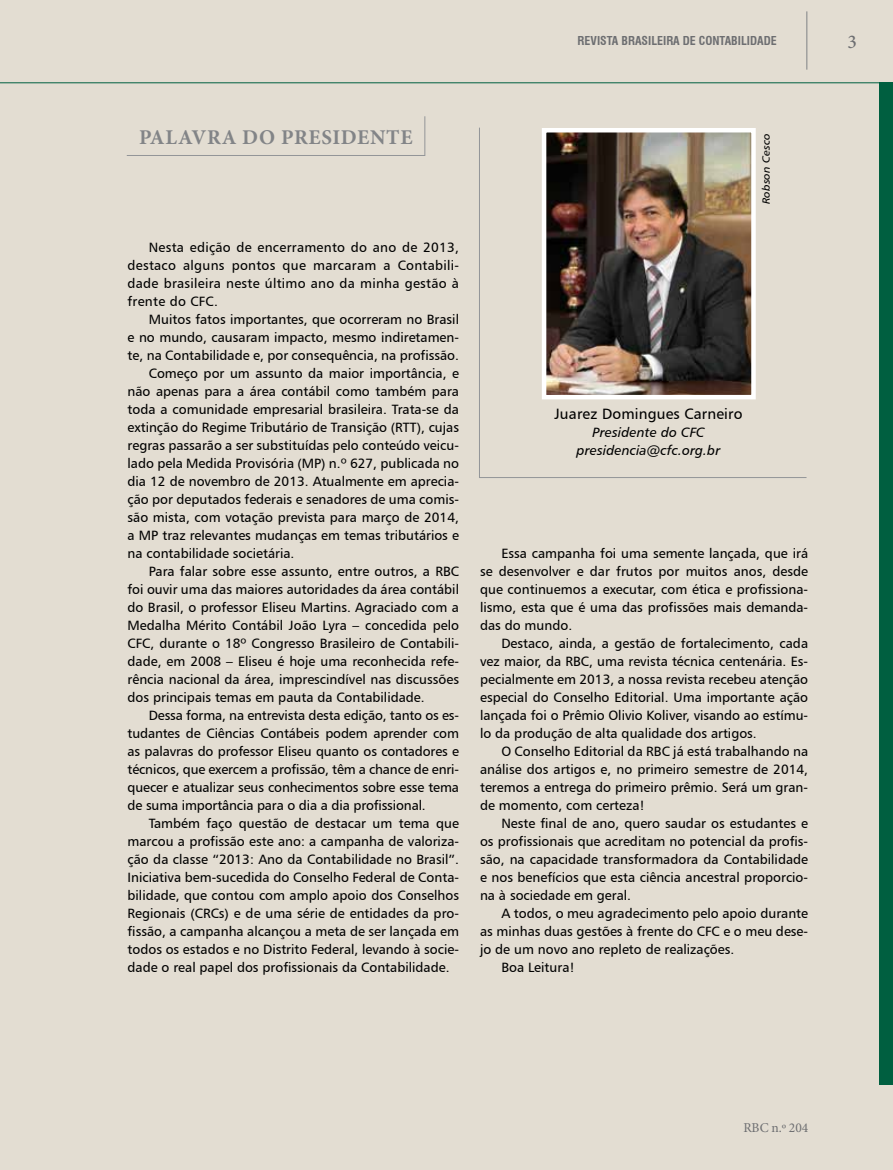
<style>
.page{position:relative;width:893px;height:1170px;background:#fff}
.page>*{position:absolute;margin:0;border:0;box-sizing:border-box;transform-origin:0 0}
.t1{font:700 21px "Minion Pro";letter-spacing:.03em;color:#828487}
.t2{font:500 19.5px "Minion Pro";color:#6d6e71}
.t3{font:15px "Humanist 777 BT Roman B";letter-spacing:.01em;color:#000}
.t4{font:13.5px/18px "Humanist 777 BT Roman B";color:#000;text-align:justify}
.t5{font:13.5px/18px "Humanist 777 BT Italic B";letter-spacing:.01em;color:#000;text-align:center}
.t6{font:13.5px "Minion Pro";letter-spacing:-.01em;color:#6d6e71}
.t7{font:700 condensed 12px "Swiss 721 BT";color:#6d6e71}
.t8{font:10.5px "Humanist 777 BT Italic B";letter-spacing:.01em;color:#000;scale:1.06 1}
</style>
<div class="page">
<div style="left:0;top:0;width:893px;height:1169px;background:#e3ddd2"></div>
<div style="left:880px;top:82px;width:13px;height:1002px;background:#005f40"></div>
<hr style="left:0;top:82px;width:893px;height:1px;background:#005f40">
<svg style="left:126px;top:116px;width:300px;height:40px"></svg>
<svg style="left:479px;top:127px;width:328px;height:351px"></svg>
<img style="left:547px;top:133px;width:204px;height:261px">
<div style="left:542px;top:128px;width:214px;height:271px;border:4px solid #fff"></div>
<hr style="left:806px;top:11px;width:1px;height:59px;background:#808285">
<p class="t7" style="left:578px;top:34px;width:201px">REVISTA BRASILEIRA DE CONTABILIDADE</p>
<h2 class="t2" style="left:847px;top:28px;width:11px">3</h2>
<h1 class="t1" style="left:139px;top:122px;width:275px">PALAVRA DO PRESIDENTE</h1>
<p class="t4" style="left:128px;top:238px;width:333px;text-indent:21px">Nesta edição de encerramento do ano de 2013, destaco alguns pontos que marcaram a Contabili&shy;dade brasileira neste último ano da minha gestão à frente do CFC.</p>
<p class="t4" style="left:149px;top:310px;width:312px">Muitos fatos importantes, que ocorreram no Brasil</p>
<p class="t4" style="left:128px;top:328px;width:333px">e no mundo, causaram impacto, mesmo indiretamen-</p>
<p class="t4" style="left:128px;top:346px;width:333px">te, na Contabilidade e, por consequência, na profissão.</p>
<p class="t4" style="left:149px;top:364px;width:312px">Começo por um assunto da maior importância, e</p>
<p class="t4" style="left:128px;top:382px;width:333px">não apenas para a área contábil como também para</p>
<p class="t4" style="left:128px;top:400px;width:333px">toda a comunidade empresarial brasileira. Trata-se da</p>
<p class="t4" style="left:128px;top:418px;width:333px">extinção do Regime Tributário de Transição (RTT), cujas</p>
<p class="t4" style="left:128px;top:436px;width:333px">regras passarão a ser substituídas pelo conteúdo veicu-</p>
<p class="t4" style="left:128px;top:454px;width:333px">lado pela Medida Provisória (MP) n.º 627, publicada no</p>
<p class="t4" style="left:128px;top:472px;width:333px">dia 12 de novembro de 2013. Atualmente em aprecia-</p>
<p class="t4" style="left:128px;top:490px;width:333px">ção por deputados federais e senadores de uma comis-</p>
<p class="t4" style="left:128px;top:508px;width:333px">são mista, com votação prevista para março de 2014,</p>
<p class="t4" style="left:128px;top:526px;width:333px">a MP traz relevantes mudanças em temas tributários e</p>
<p class="t4" style="left:128px;top:544px;width:168px">na contabilidade societária.</p>
<p class="t4" style="left:149px;top:562px;width:312px">Para falar sobre esse assunto, entre outros, a RBC</p>
<p class="t4" style="left:128px;top:580px;width:333px">foi ouvir uma das maiores autoridades da área contábil</p>
<p class="t4" style="left:128px;top:598px;width:333px">do Brasil, o professor Eliseu Martins. Agraciado com a</p>
<p class="t4" style="left:128px;top:616px;width:333px">Medalha Mérito Contábil João Lyra – concedida pelo</p>
<p class="t4" style="left:128px;top:634px;width:333px">CFC, durante o 18º Congresso Brasileiro de Contabili-</p>
<p class="t4" style="left:128px;top:652px;width:333px">dade, em 2008 – Eliseu é hoje uma reconhecida refe-</p>
<p class="t4" style="left:128px;top:670px;width:333px">rência nacional da área, imprescindível nas discussões</p>
<p class="t4" style="left:128px;top:688px;width:299px">dos principais temas em pauta da Contabilidade.</p>
<p class="t4" style="left:149px;top:706px;width:312px">Dessa forma, na entrevista desta edição, tanto os es-</p>
<p class="t4" style="left:128px;top:724px;width:333px">tudantes de Ciências Contábeis podem aprender com</p>
<p class="t4" style="left:128px;top:742px;width:333px">as palavras do professor Eliseu quanto os contadores e</p>
<p class="t4" style="left:128px;top:760px;width:333px">técnicos, que exercem a profissão, têm a chance de enri-</p>
<p class="t4" style="left:128px;top:778px;width:333px">quecer e atualizar seus conhecimentos sobre esse tema</p>
<p class="t4" style="left:128px;top:796px;width:300px">de suma importância para o dia a dia profissional.</p>
<p class="t4" style="left:149px;top:814px;width:312px">Também faço questão de destacar um tema que</p>
<p class="t4" style="left:128px;top:832px;width:333px">marcou a profissão este ano: a campanha de valoriza-</p>
<p class="t4" style="left:128px;top:850px;width:333px">ção da classe “2013: Ano da Contabilidade no Brasil”.</p>
<p class="t4" style="left:128px;top:868px;width:333px">Iniciativa bem-sucedida do Conselho Federal de Conta-</p>
<p class="t4" style="left:128px;top:886px;width:333px">bilidade, que contou com amplo apoio dos Conselhos</p>
<p class="t4" style="left:128px;top:904px;width:333px">Regionais (CRCs) e de uma série de entidades da pro-</p>
<p class="t4" style="left:128px;top:922px;width:333px">fissão, a campanha alcançou a meta de ser lançada em</p>
<p class="t4" style="left:128px;top:940px;width:333px">todos os estados e no Distrito Federal, levando à socie-</p>
<p class="t4" style="left:128px;top:958px;width:323px">dade o real papel dos profissionais da Contabilidade.</p>
<p class="t8" style="left:760px;top:204px;width:68px;rotate:-90deg">Robson Cesco</p>
<p class="t3" style="left:554px;top:404px;width:190px">Juarez Domingues Carneiro</p>
<p class="t5" style="left:576px;top:423px;width:145px">Presidente do CFC presidencia@cfc.org.br</p>
<p class="t4" style="left:480px;top:544px;width:330px;text-indent:21px">Essa campanha foi uma semente lançada, que irá se desenvolver e dar frutos por muitos anos, desde que continuemos a executar, com ética e profissiona&shy;lismo, esta que é uma das profissões mais demanda&shy;das do mundo.</p>
<p class="t4" style="left:480px;top:634px;width:330px;text-indent:21px">Destaco, ainda, a gestão de fortalecimento, cada vez maior, da RBC, uma revista técnica centenária. Es&shy;pecialmente em 2013, a nossa revista recebeu atenção especial do Conselho Editorial. Uma importante ação lançada foi o Prêmio Olivio Koliver, visando ao estímu&shy;lo da produção de alta qualidade dos artigos.</p>
<p class="t4" style="left:480px;top:742px;width:330px;text-indent:21px">O Conselho Editorial da RBC já está trabalhando na análise dos artigos e, no primeiro semestre de 2014, teremos a entrega do primeiro prêmio. Será um gran&shy;de momento, com certeza!</p>
<p class="t4" style="left:480px;top:814px;width:330px;text-indent:21px">Neste final de ano, quero saudar os estudantes e os profissionais que acreditam no potencial da profis&shy;são, na capacidade transformadora da Contabilidade e nos benefícios que esta ciência ancestral proporcio&shy;na à sociedade em geral.</p>
<p class="t4" style="left:501px;top:904px;width:308px">A todos, o meu agradecimento pelo apoio durante</p>
<p class="t4" style="left:480px;top:922px;width:330px">as minhas duas gestões à frente do CFC e o meu dese-</p>
<p class="t4" style="left:480px;top:940px;width:256px">jo de um novo ano repleto de realizações.</p>
<p class="t4" style="left:501px;top:958px;width:75px">Boa Leitura!</p>
<p class="t6" style="left:743px;top:1118px;width:66px">RBC n.º 204</p>
</div>
